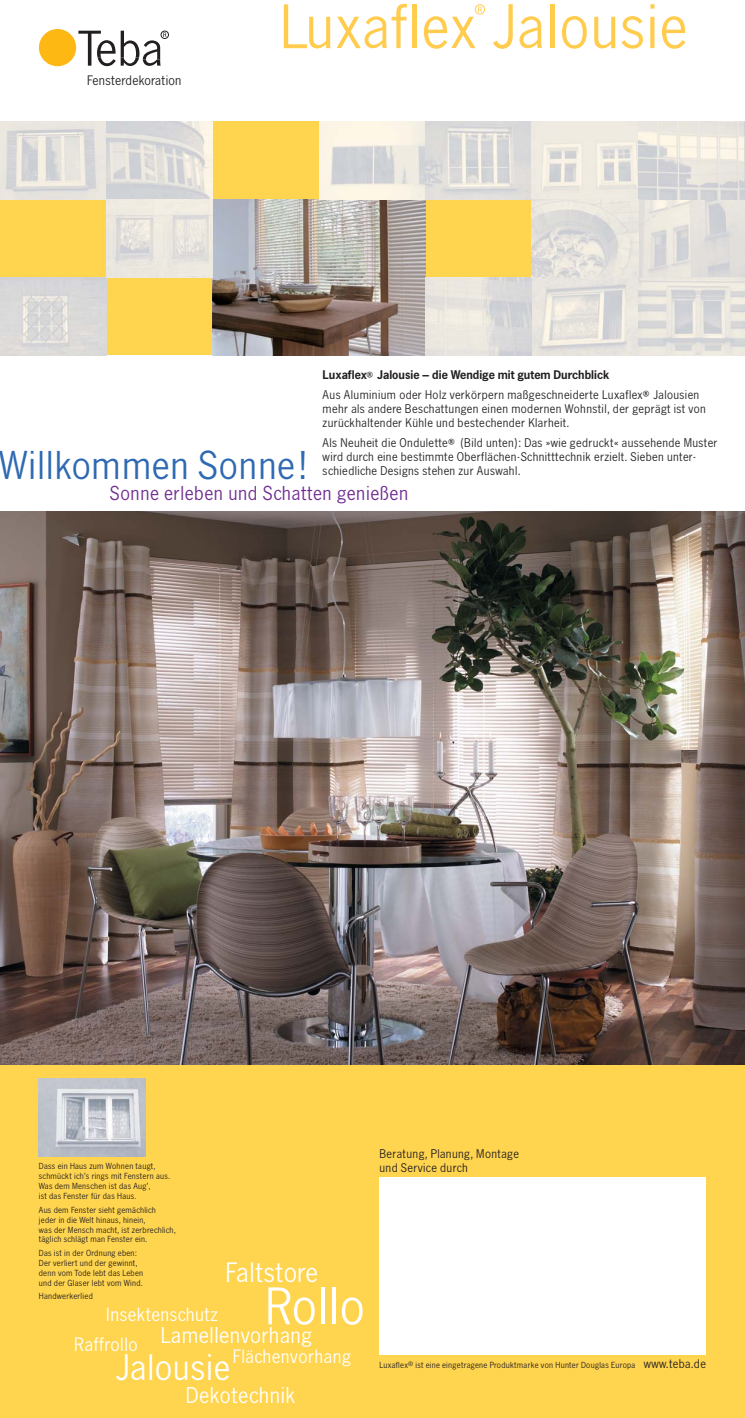
<style>
.page{position:relative;width:745px;height:1418px;background:#fff}
.page>*{position:absolute;margin:0;border:0;box-sizing:border-box;transform-origin:0 0}
.t1{font:62.5px "News Gothic BQ";letter-spacing:.02em;color:#ffcc4e}
.t2{font:52.5px "News Gothic BQ";letter-spacing:.015em;color:#fff}
.t3{font:40px "News Gothic BQ";letter-spacing:.015em;color:#2f69b3}
.t4{font:36.75px "News Gothic BQ";letter-spacing:.015em;color:#fff}
.t5{font:28px "News Gothic BQ";letter-spacing:.025em;color:#fff}
.t6{font:22.75px "News Gothic BQ";letter-spacing:.025em;color:#fff}
.t7{font:20px "News Gothic BQ";letter-spacing:.03em;color:#6f2b91}
.t8{font:19.25px "News Gothic BQ";letter-spacing:.025em;color:#fff}
.t9{font:13.62px "News Gothic BQ";letter-spacing:.025em;color:#231f20}
.t10{font:12.5px/14.1px "News Gothic BQ";letter-spacing:.03em;color:#231f20}
.t11{font:8.75px/9.9px "News Gothic BQ";letter-spacing:.03em;color:#231f20}
.s1{font-weight:700}
.s2{font-family:"Courier";font-size:10px}
</style>
<div class="page">
<div style="left:0;top:1064px;width:744px;height:353px;background:#ffd44f"></div>
<div style="left:106px;top:277px;width:106px;height:78px;background:#ffd44f"></div>
<div style="left:212px;top:121px;width:107px;height:78px;background:#ffd44f"></div>
<div style="left:0;top:199px;width:106px;height:78px;background:#ffd44f"></div>
<div style="left:425px;top:199px;width:106px;height:78px;background:#ffd44f"></div>
<img style="left:0;top:511px;width:744px;height:553px">
<img style="left:212px;top:199px;width:213px;height:156px">
<div style="left:161px;top:31px;width:8px;height:8px;border:1px solid #231f20;border-radius:50%"></div>
<div style="left:39px;top:29px;width:37px;height:37px;background:#fdb813;border-radius:50%"></div>
<svg style="left:78px;top:31px;width:88px;height:35px"></svg>
<img style="left:39px;top:1078px;width:106px;height:78px">
<img style="left:638px;top:199px;width:106px;height:78px">
<img style="left:0;top:121px;width:106px;height:78px">
<svg style="left:106px;top:121px;width:106px;height:78px;background:#dddcda"></svg>
<img style="left:319px;top:121px;width:106px;height:78px">
<svg style="left:425px;top:121px;width:106px;height:78px;background:#dcdbd9"></svg>
<svg style="left:531px;top:121px;width:107px;height:78px;background:#ebe7df"></svg>
<svg style="left:638px;top:121px;width:106px;height:78px;background:#e4e1dd"></svg>
<img style="left:0;top:277px;width:106px;height:78px">
<img style="left:531px;top:277px;width:107px;height:78px">
<svg style="left:638px;top:277px;width:106px;height:78px;background:#e1dfdb"></svg>
<svg style="left:425px;top:277px;width:106px;height:78px;background:#e2e0dc"></svg>
<img style="left:106px;top:199px;width:106px;height:78px">
<svg style="left:531px;top:199px;width:107px;height:78px;background:#e3e0dc"></svg>
<svg style="left:478px;top:7px;width:4px;height:5px"></svg>
<div style="left:474px;top:4px;width:10px;height:10px;border:1px solid #ffcc4e;border-radius:50%"></div>
<div style="left:379px;top:1177px;width:326px;height:177px;background:#fff"></div>
<p class="t9" style="left:87px;top:76px;width:96px">Fensterdekoration</p>
<h1 class="t1" style="left:280px;top:5px;width:408px">Luxaflex Jalousie</h1>
<p class="t10" style="left:322px;top:366px;width:378px;line-height:19.5px"><span class="s1">Luxaflex</span><span class="s2">®</span> <span class="s1">Jalousie – die Wendige mit gutem Durchblick<br></span>Aus Aluminium oder Holz verkörpern maßgeschneiderte Luxaflex<span class="s2">®</span> Jalousien</p>
<p class="t10" style="left:322px;top:403px;width:384px">mehr als andere Beschattungen einen modernen Wohnstil, der geprägt ist von zurückhaltender Kühle und bestechender Klarheit.</p>
<p class="t10" style="left:322px;top:436px;width:396px">Als Neuheit die Ondulette<span class="s2">®</span> (Bild unten): Das »wie gedruckt« aussehende Muster wird durch eine bestimmte Oberflächen-Schnitttechnik erzielt. Sieben unter&shy;schiedliche Designs stehen zur Auswahl.</p>
<h3 class="t3" style="left:0;top:451px;width:308px">Willkommen Sonne!</h3>
<h3 class="t7" style="left:110px;top:486px;width:300px">Sonne erleben und Schatten genießen</h3>
<p class="t10" style="left:379px;top:1147px;width:141px">Beratung, Planung, Montage</p>
<p class="t11" style="left:39px;top:1162px;width:118px">Dass ein Haus zum Wohnen taugt,</p>
<p class="t10" style="left:379px;top:1161px;width:90px">und Service durch</p>
<p class="t11" style="left:39px;top:1172px;width:132px">schmückt ich’s rings mit Fenstern aus.<br>Was dem Menschen ist das Aug’,<br>ist das Fenster für das Haus.</p>
<p class="t11" style="left:39px;top:1205px;width:138px">Aus dem Fenster sieht gemächlich<br>jeder in die Welt hinaus, hinein,<br>was der Mensch macht, ist zerbrechlich, täglich schlägt man Fenster ein.</p>
<p class="t11" style="left:39px;top:1248px;width:106px">Das ist in der Ordnung eben:<br>Der verliert und der gewinnt, denn vom Tode lebt das Leben und der Glaser lebt vom Wind.</p>
<p class="t11" style="left:39px;top:1291px;width:56px">Handwerkerlied</p>
<h3 class="t5" style="left:225px;top:1263px;width:94px">Faltstore</h3>
<h2 class="t2" style="left:265px;top:1288px;width:101px">Rollo</h2>
<h3 class="t8" style="left:106px;top:1307px;width:113px">Insektenschutz</h3>
<h3 class="t6" style="left:161px;top:1327px;width:152px">Lamellenvorhang</h3>
<h3 class="t8" style="left:233px;top:1349px;width:119px">Flächenvorhang</h3>
<h3 class="t8" style="left:74px;top:1337px;width:65px">Raffrollo</h3>
<h3 class="t4" style="left:116px;top:1355px;width:115px">Jalousie</h3>
<h3 class="t6" style="left:185px;top:1386px;width:111px">Dekotechnik</h3>
<p class="t11" style="left:379px;top:1360px;width:257px">Luxaflex<sup>®</sup> ist eine eingetragene Produktmarke von Hunter Douglas Europa</p>
<p class="t10" style="left:643px;top:1357px;width:63px">www.teba.de</p>
</div>
